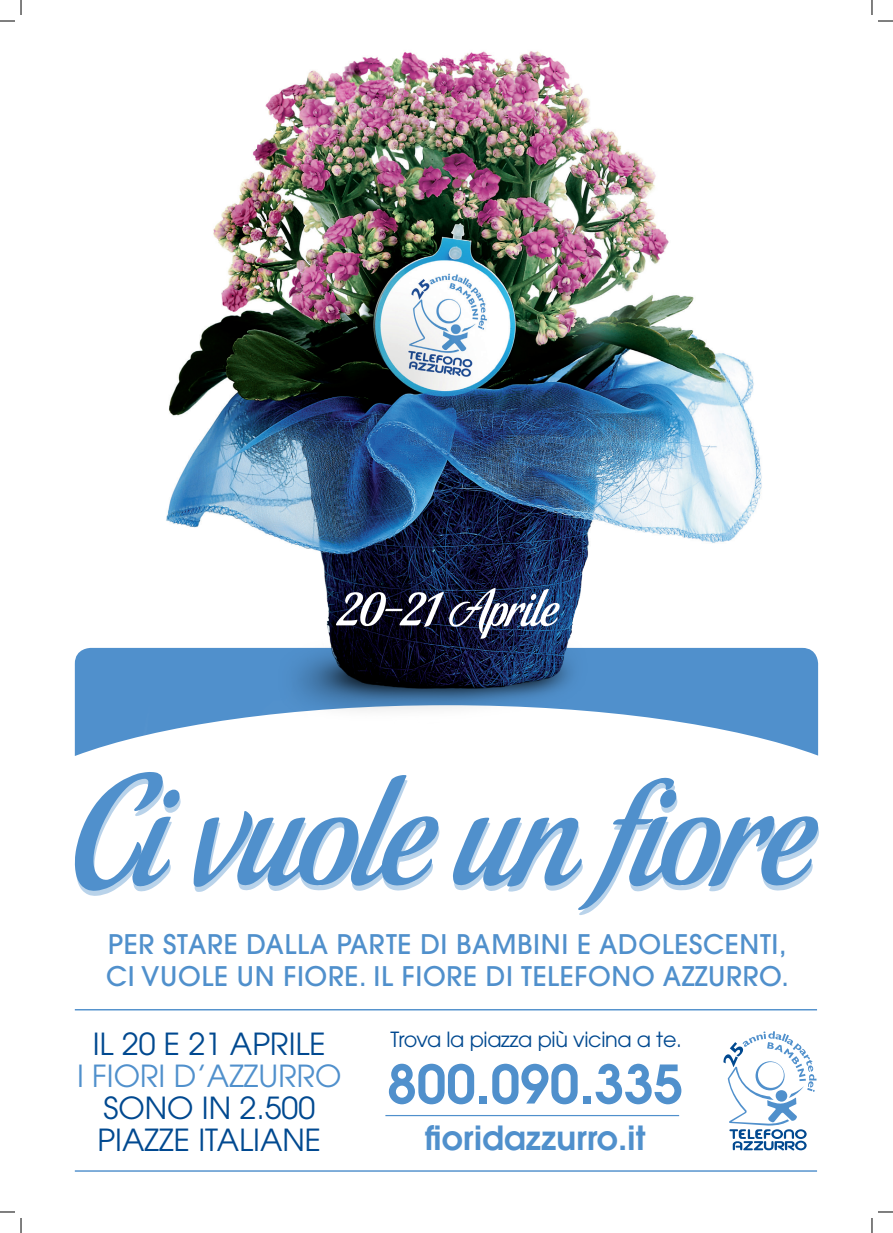
<style>
.page{position:relative;width:893px;height:1233px;background:#fff}
.page>*{position:absolute;margin:0;border:0;box-sizing:border-box;transform-origin:0 0}
.t1{font:59.6px "Malbeck";color:#fff}
.t2{font:600 52.7px "Avant Garde";color:#5090cc}
.t3{font:600 33.1px "Avant Garde";color:#5090cc}
.t4{font:30.3px/31.9px "Avant Garde";color:#014990;text-align:center}
.t5{font:500 26.8px/31.7px "Avant Garde";letter-spacing:.025em;color:#5090cc}
.t6{font:20.8px "Avant Garde";letter-spacing:-.015em;color:#014990}
.s1{color:#5090cc}
</style>
<div class="page">
<svg style="left:75px;top:772px;width:743px;height:138px"></svg>
<svg style="left:75px;top:648px;width:743px;height:108px;background:#5d98cf"></svg>
<hr style="left:75px;top:1009px;width:742px;height:1px;background:#5090cc">
<hr style="left:75px;top:1170px;width:742px;height:1px;background:#5090cc">
<img style="left:121px;top:51px;width:686px;height:705px">
<svg style="left:723px;top:1031px;width:93px;height:119px"></svg>
<div style="left:775px;top:1090px;width:12px;height:11px;background:#5090cc;border-radius:50%"></div>
<hr style="left:385px;top:1115px;width:294px;height:1px;background:#5090cc">
<svg style="left:0;top:1211px;width:15px;height:1px"></svg>
<svg style="left:878px;top:1211px;width:14px;height:1px"></svg>
<svg style="left:0;top:0;width:22px;height:22px"></svg>
<svg style="left:20px;top:1218px;width:2px;height:15px"></svg>
<svg style="left:871px;top:0;width:21px;height:22px"></svg>
<svg style="left:871px;top:1218px;width:2px;height:15px"></svg>
<p class="t1" style="left:337px;top:579px;width:219px">20-21 Aprile</p>
<p class="t5" style="left:106px;top:929px;width:684px">PER STARE DALLA PARTE DI BAMBINI E ADOLESCENTI,<br>CI VUOLE UN FIORE. IL FIORE DI TELEFONO AZZURRO.</p>
<p class="t4" style="left:77px;top:1027px;width:266px">IL 20 E 21 APRILE<br><span class="s1">I FIORI D’AZZURRO<br></span>SONO IN 2.500<br>PIAZZE ITALIANE</p>
<p class="t6" style="left:390px;top:1027px;width:293px">Trova la piazza più vicina a te.</p>
<p class="t2" style="left:387px;top:1049px;width:297px">800.090.335</p>
<p class="t3" style="left:424px;top:1116px;width:222px">fioridazzurro.it</p>
</div>
